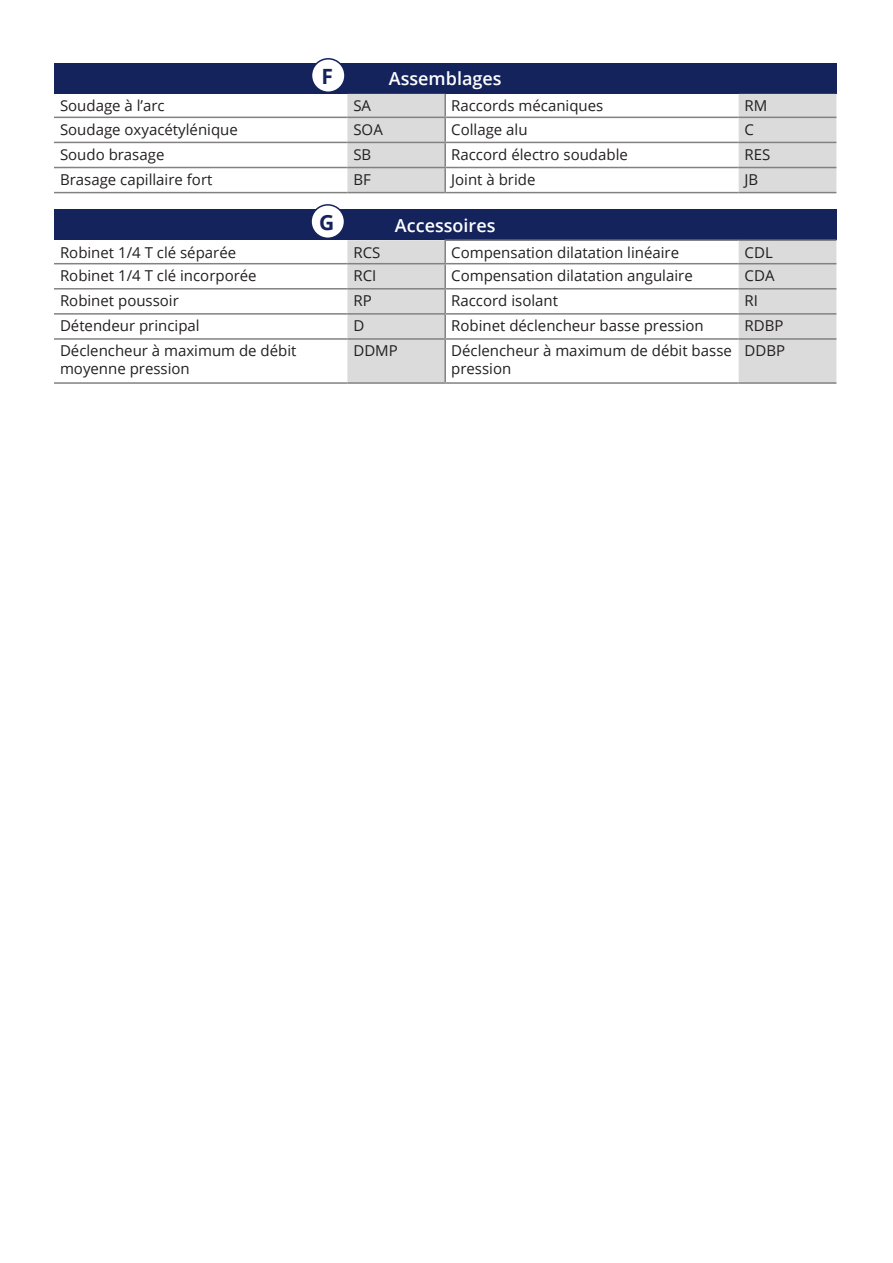
<style>
.page{position:relative;width:893px;height:1263px;background:#fff}
.page>*{position:absolute;margin:0;border:0;box-sizing:border-box;transform-origin:0 0}
.t1{font:700 21px "Open Sans";color:#14235c}
.t2{font:600 18px "Open Sans";color:#fff}
.t3{font:15px/18px "Open Sans";color:#231f20}
</style>
<div class="page">
<div style="left:54px;top:63px;width:782px;height:31px;background:#14235c"></div>
<svg style="left:347px;top:94px;width:489px;height:98px"></svg>
<hr style="left:444px;top:94px;width:2px;height:23px;background:#828282">
<hr style="left:444px;top:118px;width:2px;height:24px;background:#828282">
<hr style="left:444px;top:143px;width:2px;height:24px;background:#828282">
<hr style="left:444px;top:168px;width:2px;height:24px;background:#828282">
<hr style="left:54px;top:117px;width:293px;height:1px;background:#828282">
<hr style="left:347px;top:117px;width:98px;height:1px;background:#828282">
<hr style="left:54px;top:142px;width:293px;height:1px;background:#828282">
<hr style="left:347px;top:142px;width:98px;height:1px;background:#828282">
<hr style="left:54px;top:167px;width:293px;height:1px;background:#828282">
<hr style="left:347px;top:167px;width:98px;height:1px;background:#828282">
<hr style="left:54px;top:192px;width:293px;height:1px;background:#828282">
<hr style="left:347px;top:192px;width:98px;height:1px;background:#828282">
<hr style="left:445px;top:142px;width:294px;height:1px;background:#828282">
<hr style="left:739px;top:142px;width:97px;height:1px;background:#828282">
<hr style="left:445px;top:167px;width:294px;height:1px;background:#828282">
<hr style="left:739px;top:167px;width:97px;height:1px;background:#828282">
<hr style="left:445px;top:192px;width:294px;height:1px;background:#828282">
<hr style="left:739px;top:192px;width:97px;height:1px;background:#828282">
<hr style="left:445px;top:117px;width:294px;height:1px;background:#828282">
<hr style="left:739px;top:117px;width:97px;height:1px;background:#828282">
<div style="left:54px;top:209px;width:782px;height:31px;background:#14235c"></div>
<svg style="left:347px;top:240px;width:489px;height:142px"></svg>
<hr style="left:444px;top:241px;width:2px;height:22px;background:#828282">
<hr style="left:444px;top:290px;width:2px;height:23px;background:#828282">
<hr style="left:444px;top:315px;width:2px;height:23px;background:#828282">
<hr style="left:54px;top:263px;width:293px;height:1px;background:#828282">
<hr style="left:347px;top:263px;width:98px;height:1px;background:#828282">
<hr style="left:445px;top:263px;width:294px;height:1px;background:#828282">
<hr style="left:739px;top:263px;width:97px;height:1px;background:#828282">
<hr style="left:54px;top:288px;width:293px;height:2px;background:#828282">
<hr style="left:347px;top:288px;width:98px;height:2px;background:#828282">
<hr style="left:445px;top:288px;width:294px;height:2px;background:#828282">
<hr style="left:739px;top:288px;width:97px;height:2px;background:#828282">
<hr style="left:54px;top:313px;width:293px;height:2px;background:#828282">
<hr style="left:347px;top:313px;width:98px;height:2px;background:#828282">
<hr style="left:54px;top:338px;width:293px;height:2px;background:#828282">
<hr style="left:347px;top:338px;width:98px;height:2px;background:#828282">
<hr style="left:445px;top:313px;width:294px;height:2px;background:#828282">
<hr style="left:739px;top:313px;width:97px;height:2px;background:#828282">
<hr style="left:445px;top:338px;width:294px;height:2px;background:#828282">
<hr style="left:739px;top:338px;width:97px;height:2px;background:#828282">
<hr style="left:54px;top:382px;width:293px;height:2px;background:#828282">
<hr style="left:347px;top:382px;width:98px;height:2px;background:#828282">
<hr style="left:445px;top:382px;width:294px;height:2px;background:#828282">
<hr style="left:739px;top:382px;width:97px;height:2px;background:#828282">
<hr style="left:444px;top:239px;width:295px;height:2px;background:#828282">
<hr style="left:739px;top:239px;width:97px;height:2px;background:#828282">
<hr style="left:444px;top:340px;width:2px;height:42px;background:#828282">
<hr style="left:444px;top:264px;width:2px;height:24px;background:#828282">
<div style="left:311px;top:59px;width:34px;height:33px;background:#fff;border-radius:50%"></div>
<div style="left:311px;top:58px;width:35px;height:35px;border:2px solid #14235c;border-radius:50%"></div>
<div style="left:311px;top:205px;width:33px;height:33px;background:#fff;border-radius:50%"></div>
<div style="left:310px;top:204px;width:35px;height:35px;border:2px solid #14235c;border-radius:50%"></div>
<p class="t1" style="left:321px;top:61px;width:13px">F</p>
<p class="t2" style="left:389px;top:66px;width:114px">Assemblages</p>
<p class="t3" style="left:60px;top:97px;width:106px">Soudage à l’arc</p>
<p class="t3" style="left:353px;top:97px;width:19px">SA</p>
<p class="t3" style="left:451px;top:97px;width:154px">Raccords mécaniques</p>
<p class="t3" style="left:745px;top:97px;width:24px">RM</p>
<p class="t3" style="left:60px;top:120px;width:179px">Soudage oxyacétylénique</p>
<p class="t3" style="left:353px;top:120px;width:31px">SOA</p>
<p class="t3" style="left:451px;top:120px;width:78px">Collage alu</p>
<p class="t3" style="left:745px;top:120px;width:11px">C</p>
<p class="t3" style="left:60px;top:145px;width:106px">Soudo brasage</p>
<p class="t3" style="left:353px;top:145px;width:19px">SB</p>
<p class="t3" style="left:451px;top:145px;width:178px">Raccord électro soudable</p>
<p class="t3" style="left:745px;top:145px;width:27px">RES</p>
<p class="t3" style="left:60px;top:170px;width:154px">Brasage capillaire fort</p>
<p class="t3" style="left:353px;top:170px;width:19px">BF</p>
<p class="t3" style="left:451px;top:170px;width:86px">Joint à bride</p>
<p class="t3" style="left:745px;top:170px;width:15px">JB</p>
<p class="t2" style="left:395px;top:213px;width:102px">Accessoires</p>
<p class="t3" style="left:60px;top:243px;width:178px">Robinet 1/4 T clé séparée</p>
<p class="t3" style="left:353px;top:243px;width:28px">RCS</p>
<p class="t3" style="left:451px;top:243px;width:229px">Compensation dilatation linéaire</p>
<p class="t3" style="left:745px;top:243px;width:30px">CDL</p>
<p class="t3" style="left:60px;top:266px;width:198px">Robinet 1/4 T clé incorporée</p>
<p class="t3" style="left:353px;top:266px;width:24px">RCI</p>
<p class="t3" style="left:451px;top:266px;width:243px">Compensation dilatation angulaire</p>
<p class="t3" style="left:745px;top:266px;width:31px">CDA</p>
<p class="t3" style="left:60px;top:291px;width:120px">Robinet poussoir</p>
<p class="t3" style="left:353px;top:291px;width:20px">RP</p>
<p class="t3" style="left:451px;top:291px;width:108px">Raccord isolant</p>
<p class="t3" style="left:745px;top:291px;width:15px">RI</p>
<p class="t3" style="left:60px;top:316px;width:141px">Détendeur principal</p>
<p class="t3" style="left:353px;top:316px;width:12px">D</p>
<p class="t3" style="left:451px;top:316px;width:254px">Robinet déclencheur basse pression</p>
<p class="t3" style="left:745px;top:316px;width:40px">RDBP</p>
<p class="t3" style="left:60px;top:342px;width:238px">Déclencheur à maximum de débit moyenne pression</p>
<p class="t3" style="left:353px;top:342px;width:46px">DDMP</p>
<p class="t3" style="left:451px;top:342px;width:282px">Déclencheur à maximum de débit basse pression</p>
<p class="t3" style="left:745px;top:342px;width:42px">DDBP</p>
<p class="t1" style="left:319px;top:207px;width:17px">G</p>
</div>
